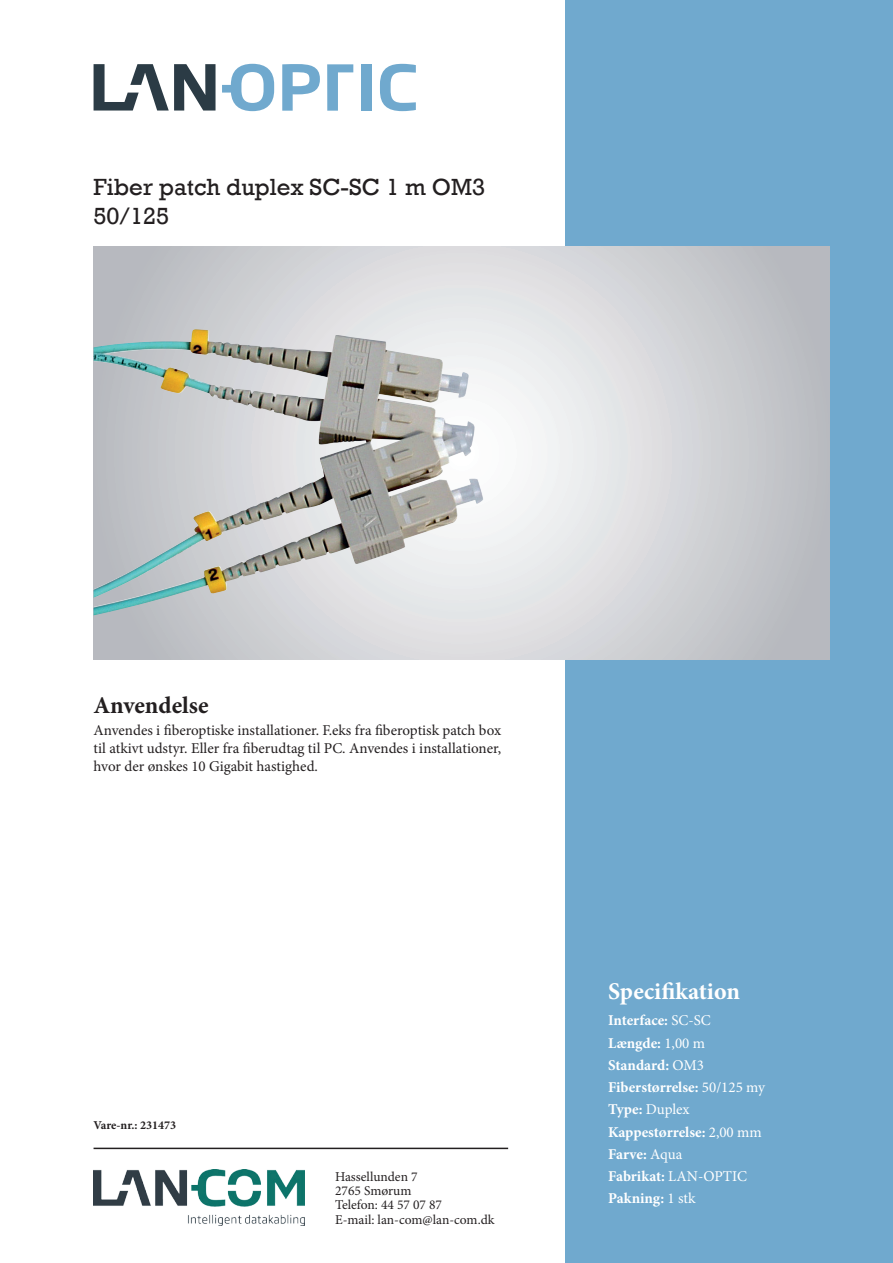
<style>
.page{position:relative;width:893px;height:1263px;background:#fff}
.page>*{position:absolute;margin:0;border:0;box-sizing:border-box;transform-origin:0 0}
.t1{font:24px/28.8px "Rockwell";color:#231f20}
.t2{font:700 24px "Minion Pro";color:#fff}
.t3{font:700 24px "Minion Pro";letter-spacing:-.005em;color:#231f20}
.t4{font:15px/18px "Minion Pro";color:#231f20;text-align:justify}
.t5{font:700 15px/22.2px "Minion Pro";letter-spacing:-.005em;color:#fff}
.t6{font:13.5px/14.2px "Minion Pro";color:#231f20}
.t7{font:700 12px "Minion Pro";color:#231f20}
.s1{font-weight:400}
</style>
<div class="page">
<div style="left:566px;top:0;width:327px;height:1263px;background:#70a9ce"></div>
<svg style="left:94px;top:247px;width:735px;height:412px;background:#d2d3d5"></svg>
<svg style="left:282px;top:64px;width:38px;height:47px"></svg>
<svg style="left:327px;top:64px;width:26px;height:47px"></svg>
<div style="left:362px;top:64px;width:10px;height:47px;background:#70a9ce"></div>
<svg style="left:380px;top:64px;width:36px;height:47px"></svg>
<svg style="left:94px;top:64px;width:122px;height:47px"></svg>
<svg style="left:222px;top:64px;width:52px;height:47px"></svg>
<img style="left:94px;top:331px;width:272px;height:267px">
<img style="left:94px;top:1169px;width:210px;height:56px">
<hr style="left:94px;top:1147px;width:414px;height:2px;background:#231f20">
<h1 class="t1" style="left:94px;top:173px;width:393px">Fiber patch duplex SC-SC 1 m OM3<br>50/125</h1>
<h1 class="t3" style="left:94px;top:688px;width:117px">Anvendelse</h1>
<p class="t4" style="left:94px;top:721px;width:409px">Anvendes i fiberoptiske installationer. F.eks fra fiberoptisk patch box til atkivt udstyr. Eller fra fiberudtag til PC. Anvendes i installationer, hvor der ønskes 10 Gigabit hastighed.</p>
<p class="t7" style="left:94px;top:1117px;width:84px">Vare-nr.: 231473</p>
<p class="t6" style="left:335px;top:1169px;width:161px">Hassellunden 7<br>2765 Smørum<br>Telefon: 44 57 07 87<br>E-mail: lan-com@lan-com.dk</p>
<h1 class="t2" style="left:608px;top:974px;width:133px">Specifikation</h1>
<p class="t5" style="left:608px;top:1009px;width:159px">Interface: <span class="s1">SC-SC<br></span>Længde: <span class="s1">1,00 m<br></span>Standard: <span class="s1">OM3<br></span>Fiberstørrelse: <span class="s1">50/125 my<br></span>Type: <span class="s1">Duplex<br></span>Kappestørrelse: <span class="s1">2,00 mm<br></span>Farve: <span class="s1">Aqua<br></span>Fabrikat: <span class="s1">LAN-OPTIC<br></span>Pakning: <span class="s1">1 stk</span></p>
</div>
